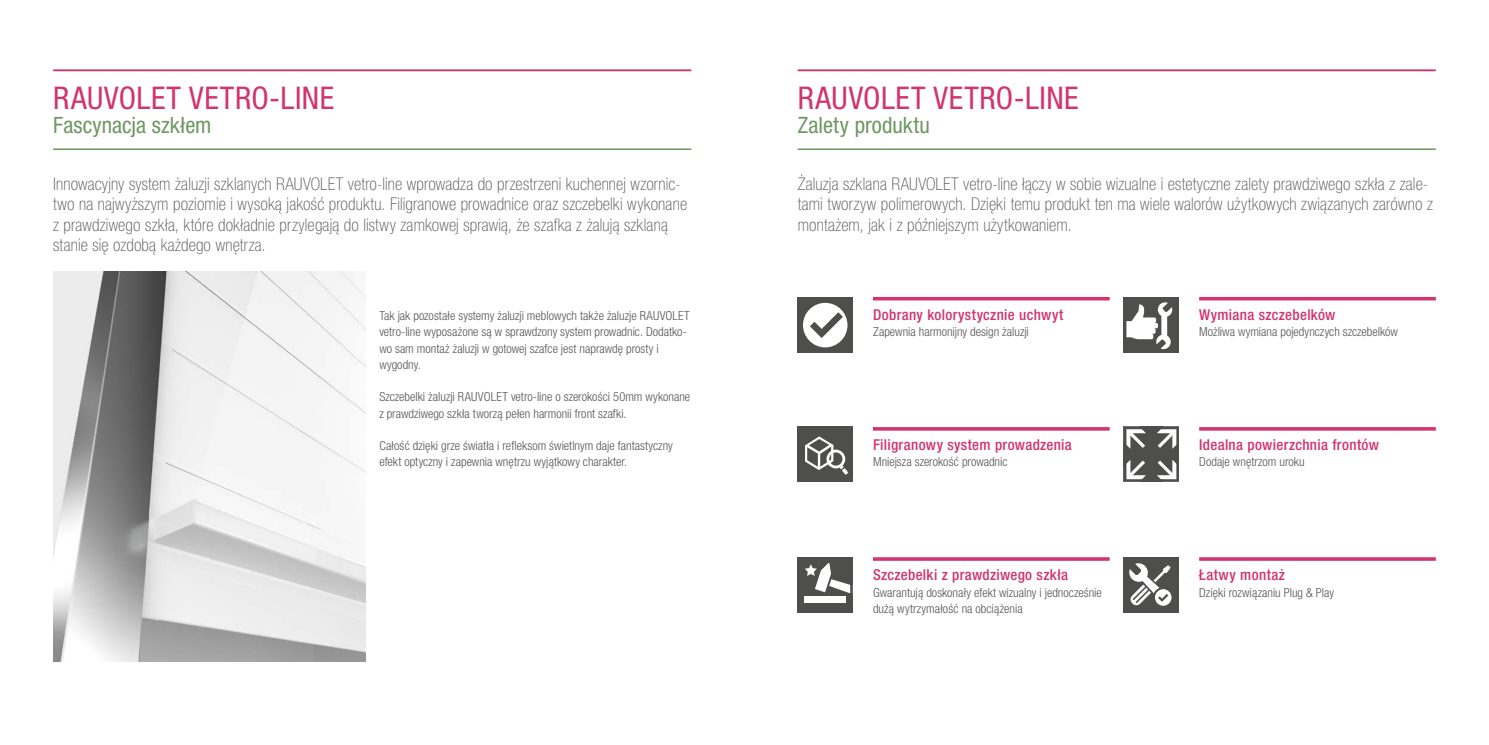
<style>
.page{position:relative;width:1489px;height:745px;background:#fff}
.page>*{position:absolute;margin:0;border:0;box-sizing:border-box;transform-origin:0 0}
.Headline_with_sublin{font:condensed 31.25px "Helvetica Neue LTW1 G";letter-spacing:.02em;color:#d1346e}
.Subline{font:condensed 22.5px "Helvetica Neue LTW1 G";letter-spacing:.005em;color:#6e9861}
.Leadtext_large{font:100 condensed 17.5px/20.2px "Helvetica Neue LTW1 G";letter-spacing:.01em;color:#565656}
.USP_headline{font:500 condensed 15px "Helvetica Neue LTW1 G";letter-spacing:.02em;color:#d1346e}
.Bodytext{font:300 condensed 12.5px/16.2px "Helvetica Neue LTW1 G";color:#565656}
</style>
<div class="page">
<img style="left:53px;top:271px;width:312px;height:390px">
<hr style="left:873px;top:297px;width:236px;height:3px;background:#d1346e">
<hr style="left:1199px;top:297px;width:236px;height:3px;background:#d1346e">
<hr style="left:873px;top:427px;width:236px;height:3px;background:#d1346e">
<hr style="left:1199px;top:427px;width:236px;height:3px;background:#d1346e">
<hr style="left:873px;top:557px;width:236px;height:3px;background:#d1346e">
<hr style="left:1199px;top:557px;width:236px;height:3px;background:#d1346e">
<svg style="left:797px;top:557px;width:55px;height:55px"></svg>
<div style="left:1123px;top:556px;width:55px;height:56px;background:#4e4e4d"></div>
<svg style="left:1129px;top:563px;width:42px;height:42px"></svg>
<svg style="left:797px;top:426px;width:55px;height:55px;background:#686867"></svg>
<svg style="left:1123px;top:426px;width:55px;height:55px"></svg>
<svg style="left:797px;top:297px;width:55px;height:55px"></svg>
<svg style="left:1123px;top:297px;width:55px;height:55px"></svg>
<hr style="left:797px;top:69px;width:638px;height:2px;background:#d1346e">
<hr style="left:797px;top:148px;width:638px;height:2px;background:#6e9861">
<hr style="left:53px;top:69px;width:638px;height:2px;background:#d1346e">
<hr style="left:53px;top:148px;width:638px;height:2px;background:#6e9861">
<p class="Headline_with_sublin" style="left:53px;top:79px;width:282px">RAUVOLET VETRO-LINE</p>
<p class="Subline" style="left:53px;top:112px;width:160px">Fascynacja szkłem</p>
<p class="Leadtext_large" style="left:53px;top:174px;width:635px">Innowacyjny system żaluzji szklanych RAUVOLET vetro-line wprowadza do przestrzeni kuchennej wzornic&shy;two na najwyższym poziomie i wysoką jakość produktu. Filigranowe prowadnice oraz szczebelki wykonane z prawdziwego szkła, które dokładnie przylegają do listwy zamkowej sprawią, że szafka z żalują szklaną stanie się ozdobą każdego wnętrza.</p>
<p class="Bodytext" style="left:379px;top:307px;width:312px">Tak jak pozostałe systemy żaluzji meblowych także żaluzje RAUVOLET vetro-line wyposażone są w sprawdzony system prowadnic. Dodatko&shy;wo sam montaż żaluzji w gotowej szafce jest naprawdę prosty i wygodny.</p>
<p class="Bodytext" style="left:379px;top:388px;width:312px">Szczebelki żaluzji RAUVOLET vetro-line o szerokości 50mm wykonane z prawdziwego szkła tworzą pełen harmonii front szafki.</p>
<p class="Bodytext" style="left:379px;top:437px;width:295px">Całość dzięki grze światła i refleksom świetlnym daje fantastyczny efekt optyczny i zapewnia wnętrzu wyjątkowy charakter.</p>
<p class="Headline_with_sublin" style="left:797px;top:79px;width:282px">RAUVOLET VETRO-LINE</p>
<p class="Subline" style="left:797px;top:112px;width:134px">Zalety produktu</p>
<p class="Leadtext_large" style="left:797px;top:174px;width:637px">Żaluzja szklana RAUVOLET vetro-line łączy w sobie wizualne i estetyczne zalety prawdziwego szkła z zale&shy;tami tworzyw polimerowych. Dzięki temu produkt ten ma wiele walorów użytkowych związanych zarówno z montażem, jak i z późniejszym użytkowaniem.</p>
<p class="USP_headline" style="left:873px;top:305px;width:192px">Dobrany kolorystycznie uchwyt</p>
<p class="Bodytext" style="left:873px;top:323px;width:157px">Zapewnia harmonijny design żaluzji</p>
<p class="USP_headline" style="left:1199px;top:305px;width:138px">Wymiana szczebelków</p>
<p class="Bodytext" style="left:1199px;top:323px;width:200px">Możliwa wymiana pojedynczych szczebelków</p>
<p class="USP_headline" style="left:873px;top:435px;width:200px">Filigranowy system prowadzenia</p>
<p class="Bodytext" style="left:873px;top:453px;width:136px">Mniejsza szerokość prowadnic</p>
<p class="USP_headline" style="left:1199px;top:435px;width:181px">Idealna powierzchnia frontów</p>
<p class="Bodytext" style="left:1199px;top:453px;width:107px">Dodaje wnętrzom uroku</p>
<p class="USP_headline" style="left:873px;top:565px;width:197px">Szczebelki z prawdziwego szkła</p>
<p class="Bodytext" style="left:873px;top:583px;width:230px">Gwarantują doskonały efekt wizualny i jednocześnie dużą wytrzymałość na obciążenia</p>
<p class="USP_headline" style="left:1199px;top:565px;width:87px">Łatwy montaż</p>
<p class="Bodytext" style="left:1199px;top:583px;width:136px">Dzięki rozwiązaniu Plug &amp; Play</p>
</div>
